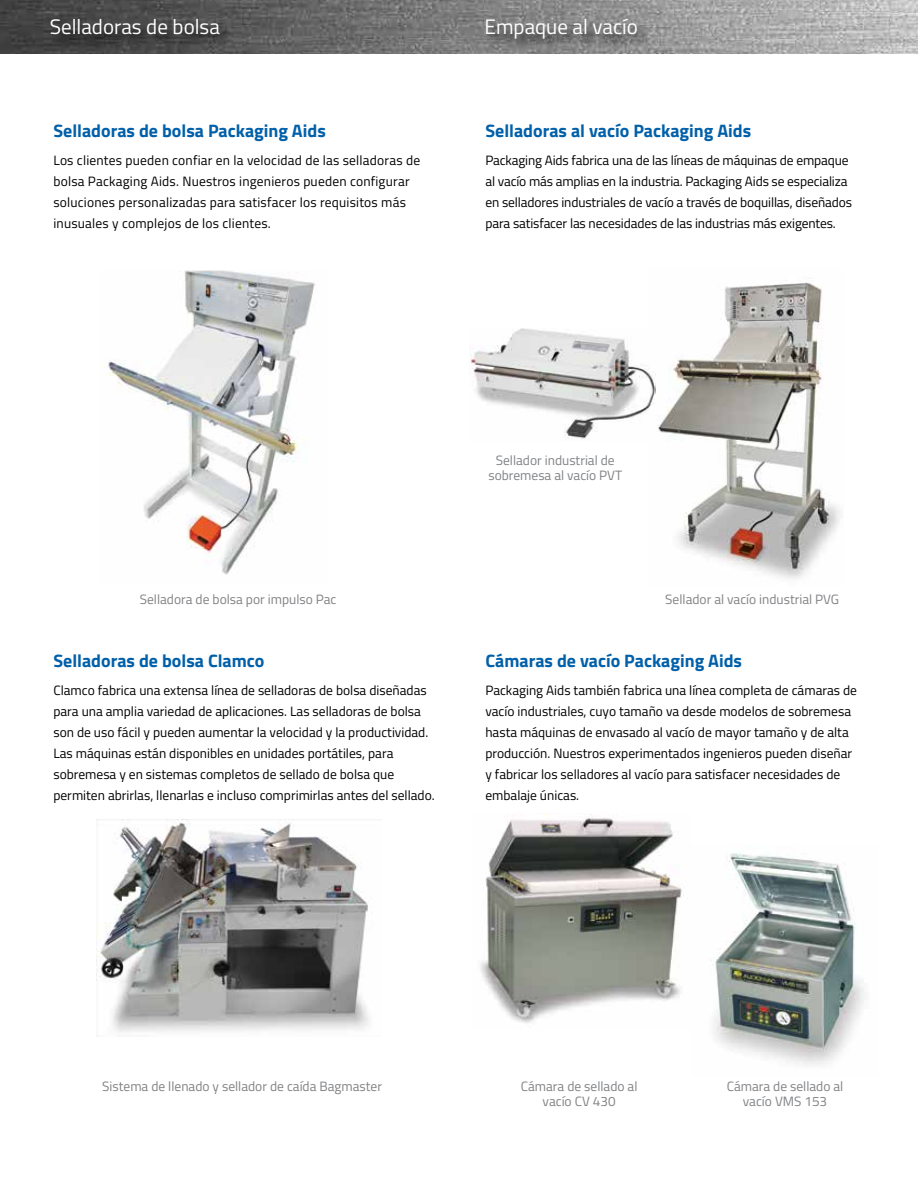
<style>
.page{position:relative;width:918px;height:1188px;background:#fff}
.page>*{position:absolute;margin:0;border:0;box-sizing:border-box;transform-origin:0 0}
.t1{font:21px "Titillium Web";color:#fff}
.t2{font:700 18px "Titillium Web";color:#0060a9}
.t3{font:13.5px/21px "Titillium Web";color:#000}
.t4{font:13.5px/15px "Titillium Web";color:#808285;text-align:center}
</style>
<div class="page">
<img style="left:480px;top:813px;width:204px;height:210px">
<img style="left:713px;top:853px;width:153px;height:212px">
<img style="left:0;top:0;width:918px;height:54px">
<div style="left:50px;top:19px;width:183px;height:30px;background:#000;opacity:.75"></div>
<div style="left:485px;top:18px;width:166px;height:35px;background:#000;opacity:.75"></div>
<img style="left:658px;top:282px;width:182px;height:297px">
<img style="left:469px;top:328px;width:187px;height:111px">
<img style="left:108px;top:271px;width:208px;height:304px">
<img style="left:97px;top:819px;width:272px;height:214px">
<h1 class="t1" style="left:50px;top:11px;width:172px">Selladoras de bolsa</h1>
<h2 class="t2" style="left:53px;top:117px;width:274px">Selladoras de bolsa Packaging Aids</h2>
<p class="t3" style="left:53px;top:149px;width:368px">Los clientes pueden confiar en la velocidad de las selladoras de bolsa Packaging Aids. Nuestros ingenieros pueden configurar soluciones personalizadas para satisfacer los requisitos más inusuales y complejos de los clientes.</p>
<h1 class="t1" style="left:484px;top:11px;width:155px">Empaque al vacío</h1>
<h2 class="t2" style="left:485px;top:117px;width:267px">Selladoras al vacío Packaging Aids</h2>
<p class="t3" style="left:485px;top:149px;width:368px">Packaging Aids fabrica una de las líneas de máquinas de empaque al vacío más amplias en la industria. Packaging Aids se especializa en selladores industriales de vacío a través de boquillas, diseñados para satisfacer las necesidades de las industrias más exigentes.</p>
<p class="t4" style="left:140px;top:591px;width:198px">Selladora de bolsa por impulso Pac</p>
<h2 class="t2" style="left:53px;top:647px;width:213px">Selladoras de bolsa Clamco</h2>
<p class="t3" style="left:53px;top:679px;width:383px">Clamco fabrica una extensa línea de selladoras de bolsa diseñadas para una amplia variedad de aplicaciones. Las selladoras de bolsa son de uso fácil y pueden aumentar la velocidad y la productividad.<br>Las máquinas están disponibles en unidades portátiles, para sobremesa y en sistemas completos de sellado de bolsa que permiten abrirlas, llenarlas e incluso comprimirlas antes del sellado.</p>
<p class="t4" style="left:488px;top:453px;width:135px">Sellador industrial de sobremesa al vacío PVT</p>
<p class="t4" style="left:665px;top:591px;width:175px">Sellador al vacío industrial PVG</p>
<h2 class="t2" style="left:485px;top:647px;width:258px">Cámaras de vacío Packaging Aids</h2>
<p class="t3" style="left:485px;top:679px;width:373px">Packaging Aids también fabrica una línea completa de cámaras de vacío industriales, cuyo tamaño va desde modelos de sobremesa hasta máquinas de envasado al vacío de mayor tamaño y de alta producción. Nuestros experimentados ingenieros pueden diseñar y fabricar los selladores al vacío para satisfacer necesidades de embalaje únicas.</p>
<p class="t4" style="left:102px;top:1078px;width:281px">Sistema de llenado y sellador de caída Bagmaster</p>
<p class="t4" style="left:521px;top:1078px;width:118px">Cámara de sellado al vacío CV 430</p>
<p class="t4" style="left:727px;top:1078px;width:118px">Cámara de sellado al vacío VMS 153</p>
</div>
